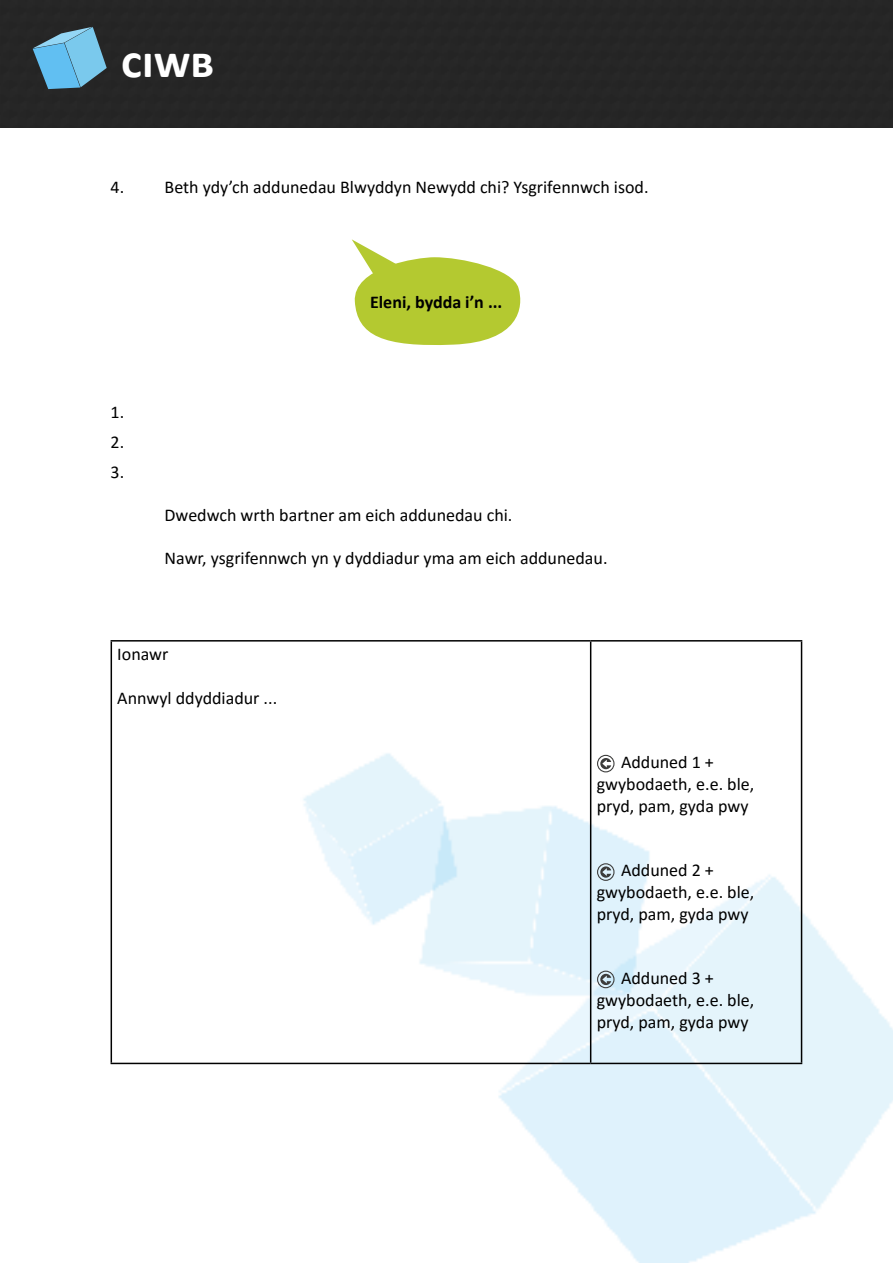
<style>
.page{position:relative;width:893px;height:1263px;background:#fff}
.page>*{position:absolute;margin:0;border:0;box-sizing:border-box;transform-origin:0 0}
.t1{font:700 45px "Calibri";color:#fff}
.t2{font:18px/21.6px "Calibri";color:#000}
.t3{font:700 18px "Calibri";color:#000}
</style>
<div class="page">
<div style="left:0;top:0;width:893px;height:128px;background:#262626"></div>
<svg style="left:33px;top:27px;width:74px;height:62px;background:#5992af"></svg>
<img style="left:293px;top:743px;width:600px;height:520px">
<hr style="left:111px;top:640px;width:480px;height:1px;background:#000">
<hr style="left:111px;top:641px;width:1px;height:422px;background:#000">
<hr style="left:591px;top:640px;width:211px;height:1px;background:#000">
<hr style="left:590px;top:641px;width:1px;height:422px;background:#000">
<hr style="left:801px;top:641px;width:1px;height:422px;background:#000">
<hr style="left:111px;top:1063px;width:480px;height:1px;background:#000">
<hr style="left:591px;top:1063px;width:211px;height:1px;background:#000">
<svg style="left:597px;top:971px;width:17px;height:17px"></svg>
<svg style="left:597px;top:863px;width:17px;height:18px"></svg>
<svg style="left:597px;top:755px;width:17px;height:17px"></svg>
<svg style="left:352px;top:239px;width:169px;height:106px"></svg>
<h1 class="t1" style="left:121px;top:31px;width:95px">ciwb</h1>
<p class="t2" style="left:111px;top:176px;width:539px">4. Beth ydy’ch addunedau Blwyddyn Newydd chi? Ysgrifennwch isod.</p>
<p class="t2" style="left:111px;top:396px;width:15px;line-height:30px;text-align:justify">1.<br>2.<br>3.</p>
<p class="t3" style="left:370px;top:289px;width:134px">Eleni, bydda i’n ...</p>
<p class="t2" style="left:165px;top:503px;width:349px">Dwedwch wrth bartner am eich addunedau chi.</p>
<p class="t2" style="left:165px;top:547px;width:444px">Nawr, ysgrifennwch yn y dyddiadur yma am eich addunedau.</p>
<p class="t2" style="left:117px;top:643px;width:53px">Ionawr</p>
<p class="t2" style="left:117px;top:686px;width:161px">Annwyl ddyddiadur ...</p>
<p class="t2" style="left:597px;top:751px;width:159px;text-indent:24px">Adduned 1 + gwybodaeth, e.e. ble, pryd, pam, gyda pwy</p>
<p class="t2" style="left:597px;top:859px;width:159px;text-indent:24px">Adduned 2 + gwybodaeth, e.e. ble, pryd, pam, gyda pwy</p>
<p class="t2" style="left:597px;top:967px;width:159px;text-indent:24px">Adduned 3 + gwybodaeth, e.e. ble, pryd, pam, gyda pwy</p>
</div>
